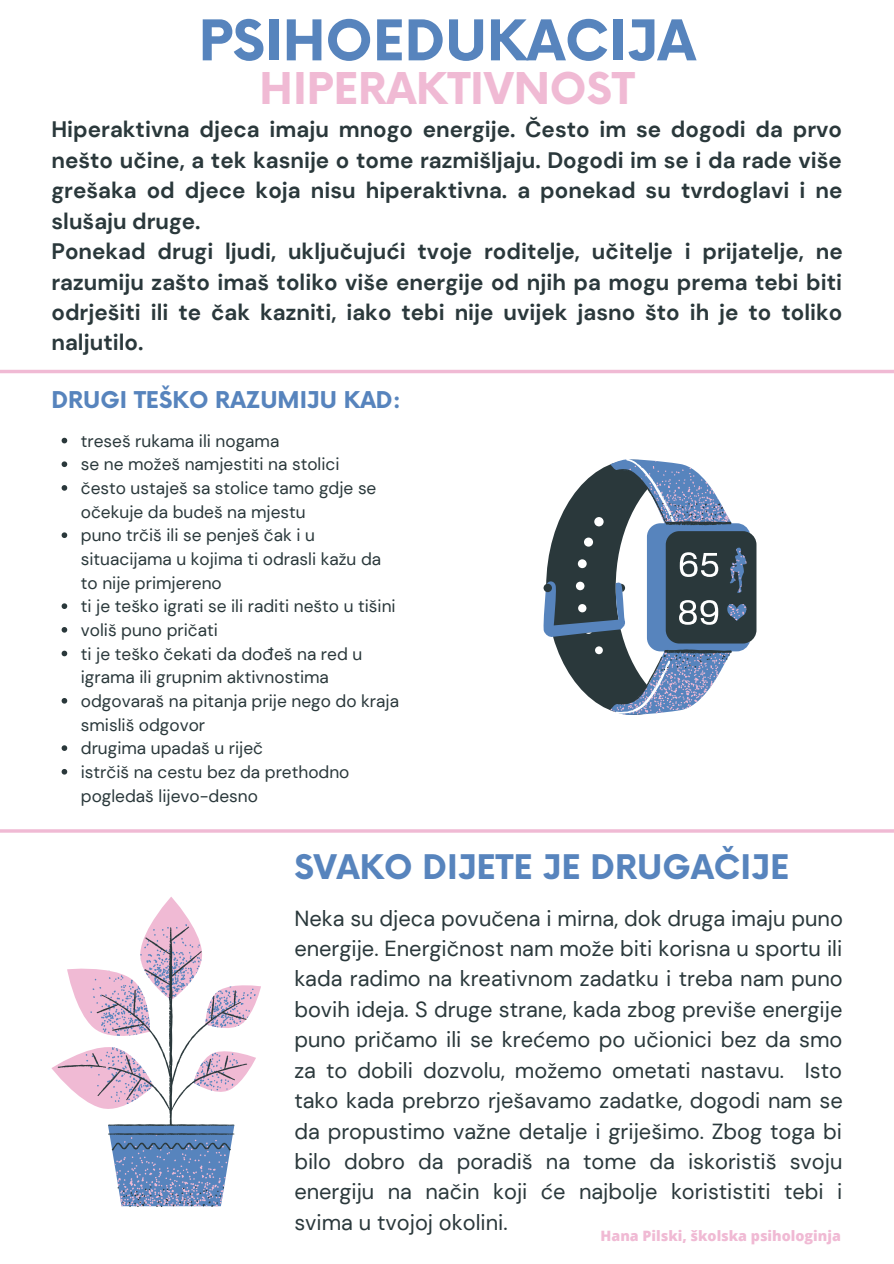
<style>
.page{position:relative;width:894px;height:1264px;background:#fff}
.page>*{position:absolute;margin:0;border:0;box-sizing:border-box;transform-origin:0 0}
.t1{font:700 54.6px "Now";color:#5784bd}
.t2{font:700 42.6px "Now";color:#f0bad4}
.t3{font:700 33px "Now";color:#5784bd}
.t4{font:700 22.5px "Now";color:#5784bd}
.t5{font:700 22.35px/30.5px "DM Sans";color:#2a383b}
.t6{font:21.75px/30.5px "DM Sans";color:#2a383b;text-align:justify}
.t7{font:17.25px/23.7px "DM Sans";color:#2a383b}
.t8{font:800 14.25px "Open Sans";color:#f0bad4}
</style>
<div class="page">
<svg style="left:0;top:829px;width:893px;height:3px;background:#f1bfd7"></svg>
<hr style="left:0;top:370px;width:893px;height:3px;background:#f0bad4">
<svg style="left:749px;top:531px;width:7px;height:113px"></svg>
<svg style="left:543px;top:459px;width:203px;height:256px"></svg>
<svg style="left:51px;top:897px;width:210px;height:179px"></svg>
<svg style="left:58px;top:926px;width:189px;height:281px"></svg>
<svg style="left:62px;top:438px;width:5px;height:5px"></svg>
<svg style="left:62px;top:461px;width:5px;height:6px"></svg>
<svg style="left:62px;top:485px;width:5px;height:5px"></svg>
<svg style="left:62px;top:532px;width:5px;height:6px"></svg>
<svg style="left:62px;top:603px;width:5px;height:6px"></svg>
<svg style="left:62px;top:627px;width:5px;height:5px"></svg>
<svg style="left:62px;top:650px;width:5px;height:6px"></svg>
<svg style="left:62px;top:698px;width:5px;height:5px"></svg>
<svg style="left:62px;top:745px;width:5px;height:6px"></svg>
<svg style="left:62px;top:769px;width:5px;height:5px"></svg>
<h1 class="t1" style="left:199px;top:11px;width:498px">PSIHOEDUKACIJA</h1>
<h2 class="t2" style="left:259px;top:66px;width:376px">HIPERAKTIVNOST</h2>
<p class="t5" style="left:51px;top:115px;width:792px">Hiperaktivna djeca imaju mnogo energije. Često im se dogodi da prvo nešto učine, a tek kasnije o tome razmišljaju. Dogodi im se i da rade više grešaka od djece koja nisu hiperaktivna. a ponekad su tvrdoglavi i ne slušaju druge.<br>Ponekad drugi ljudi, uključujući tvoje roditelje, učitelje i prijatelje, ne razumiju zašto imaš toliko više energije od njih pa mogu prema tebi biti odrješiti ili te čak kazniti, iako tebi nije uvijek jasno što ih je to toliko naljutilo.</p>
<p class="t4" style="left:51px;top:388px;width:351px">DRUGI TEŠKO RAZUMIJU KAD:</p>
<p class="t7" style="left:81px;top:429px;width:319px">treseš rukama ili nogama<br>se ne možeš namjestiti na stolici<br>često ustaješ sa stolice tamo gdje se očekuje da budeš na mjestu<br>puno trčiš ili se penješ čak i u situacijama u kojima ti odrasli kažu da to nije primjereno<br>ti je teško igrati se ili raditi nešto u tišini voliš puno pričati<br>ti je teško čekati da dođeš na red u igrama ili grupnim aktivnostima odgovaraš na pitanja prije nego do kraja smisliš odgovor<br>drugima upadaš u riječ<br>istrčiš na cestu bez da prethodno pogledaš lijevo-desno</p>
<h3 class="t3" style="left:294px;top:849px;width:496px">SVAKO DIJETE JE DRUGAČIJE</h3>
<p class="t6" style="left:294px;top:902px;width:550px">Neka su djeca povučena i mirna, dok druga imaju puno energije. Energičnost nam može biti korisna u sportu ili kada radimo na kreativnom zadatku i treba nam puno bovih ideja. S druge strane, kada zbog previše energije puno pričamo ili se krećemo po učionici bez da smo za to dobili dozvolu, možemo ometati nastavu. Isto tako kada prebrzo rješavamo zadatke, dogodi nam se da propustimo važne detalje i griješimo. Zbog toga bi bilo dobro da poradiš na tome da iskoristiš svoju energiju na način koji će najbolje korististiti tebi i svima u tvojoj okolini.</p>
<p class="t8" style="left:600px;top:1225px;width:242px">Hana Pilski, školska psihologinja</p>
</div>
